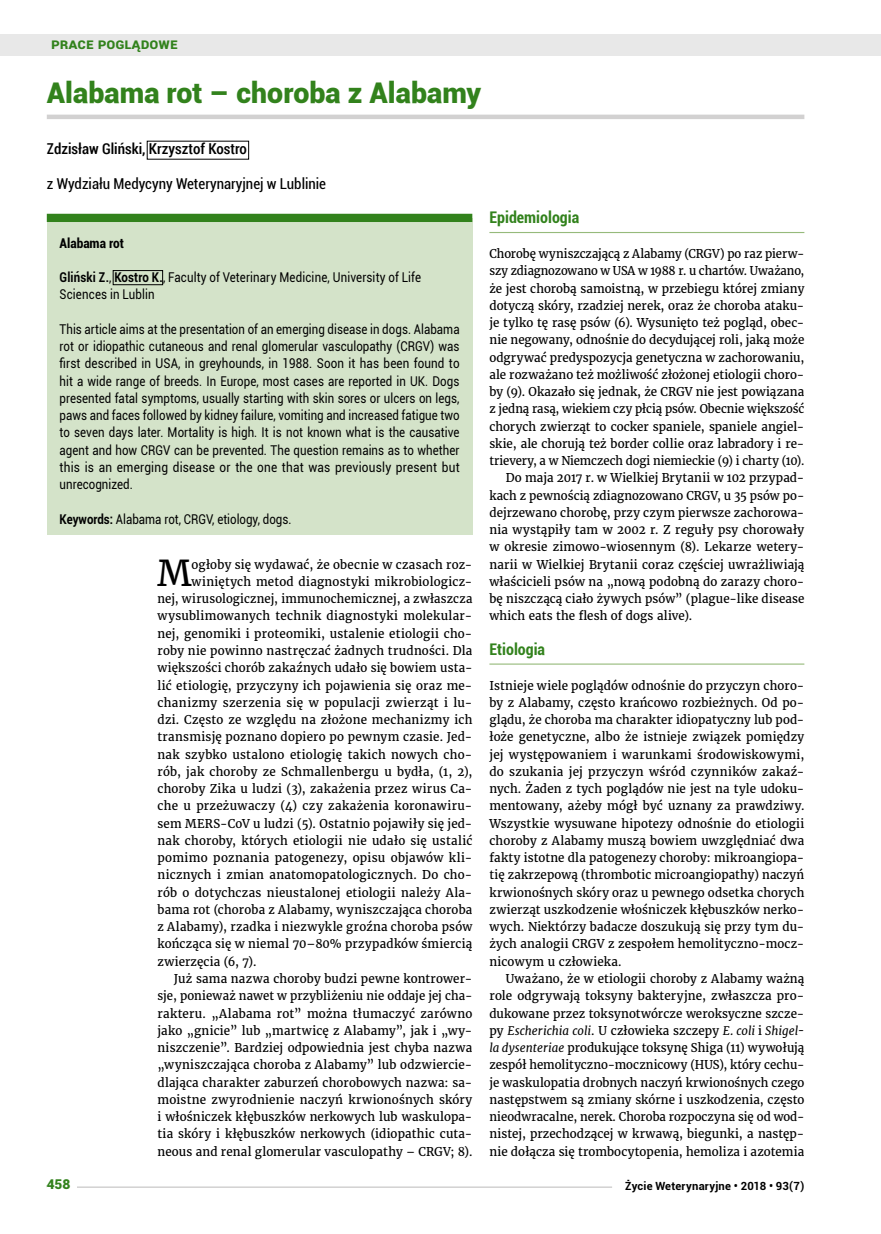
<style>
.page{position:relative;width:881px;height:1234px;background:#fff}
.page>*{position:absolute;margin:0;border:0;box-sizing:border-box;transform-origin:0 0}
.t1{font:35.25px "Merriweather";color:#000}
.t2{font:900 28.5px "Roboto";color:#32821c}
.t3{font:700 condensed 16.05px "Roboto";color:#32821c}
.t4{font:condensed 15px "Roboto";color:#000}
.t5{font:500 condensed 15px "Roboto";color:#000}
.t6{font:700 15px "Roboto";color:#32821c}
.t7{font:13.5px/17.2px "Roboto";letter-spacing:.01em;color:#000;scale:.85 1}
.t8{font:700 condensed 13.5px "Roboto";color:#000}
.t9{font:900 13.5px "Roboto";color:#32821c}
.t10{font:12px/17.2px "Merriweather";letter-spacing:.015em;color:#000;text-align:justify}
.t11{font:12px "Merriweather";letter-spacing:.015em;color:#000;scale:.96 1}
.t12{font:12px "Merriweather";letter-spacing:.015em;color:#000;scale:.95 1}
.t13{font:12px "Merriweather";letter-spacing:-.005em;color:#000;scale:.95 1}
.t14{font:12px "Merriweather";letter-spacing:-.005em;color:#000;scale:.94 1}
.t15{font:700 11.25px "Roboto";letter-spacing:.02em;color:#000}
.s1{font-weight:700}
.s2{font-style:italic}
</style>
<div class="page">
<hr style="left:489px;top:232px;width:315px;height:1px;background:#96ba7b">
<hr style="left:489px;top:663px;width:315px;height:1px;background:#96ba7b">
<hr style="left:47px;top:115px;width:757px;height:4px;background:#d2d1d1">
<div style="left:47px;top:218px;width:425px;height:316px;background:#d4e3c9"></div>
<div style="left:47px;top:214px;width:425px;height:8px;background:#32821c"></div>
<div style="left:113px;top:270px;width:50px;height:15px;border:1px solid #000"></div>
<div style="left:0;top:35px;width:880px;height:21px;background:#e8e8e8"></div>
<hr style="left:47px;top:1186px;width:565px;height:1px;background:#d2d1d1">
<div style="left:47px;top:1178px;width:30px;height:15px;background:#fff"></div>
<p class="t6" style="left:51px;top:33px;width:128px">Prace poglądowe</p>
<h2 class="t2" style="left:47px;top:72px;width:435px">Alabama rot – choroba z Alabamy</h2>
<p class="t5" style="left:47px;top:138px;width:201px">Zdzisław Gliński, Krzysztof Kostro</p>
<p class="t4" style="left:47px;top:173px;width:281px">z Wydziału Medycyny Weterynaryjnej w Lublinie</p>
<p class="t8" style="left:60px;top:233px;width:66px">Alabama rot</p>
<p class="t7" style="left:60px;top:268px;width:426px"><span class="s1">Gliński Z.</span>, <span class="s1">Kostro K.</span>, Faculty of Veterinary Medicine, University of Life<br>Sciences in Lublin</p>
<p class="t7" style="left:60px;top:320px;width:472px;text-align:justify">This article aims at the presentation of an emerging disease in dogs. Alabama rot or idiopathic cutaneous and renal glomerular vasculopathy (CRGV) was first described in USA, in greyhounds, in 1988. Soon it has been found to hit a wide range of breeds. In Europe, most cases are reported in UK. Dogs presented fatal symptoms, usually starting with skin sores or ulcers on legs, paws and faces followed by kidney failure, vomiting and increased fatigue two to seven days later. Mortality is high. It is not known what is the causative agent and how CRGV can be prevented. The question remains as to whether this is an emerging disease or the one that was previously present but unrecognized.</p>
<p class="t7" style="left:60px;top:509px;width:274px"><span class="s1">Keywords:</span> Alabama rot, CRGV, etiology, dogs.</p>
<h1 class="t1" style="left:157px;top:551px;width:36px">M</h1>
<p class="t10" style="left:191px;top:555px;width:282px">ogłoby się wydawać, że obecnie w czasach roz-</p>
<p class="t10" style="left:191px;top:573px;width:282px">winiętych metod diagnostyki mikrobiologicz-</p>
<p class="t12" style="left:157px;top:591px;width:333px">nej, wirusologicznej, immunochemicznej, a zwłaszcza</p>
<p class="t10" style="left:157px;top:607px;width:316px">wysublimowanych technik diagnostyki molekular-</p>
<p class="t10" style="left:157px;top:624px;width:316px">nej, genomiki i proteomiki, ustalenie etiologii cho-</p>
<p class="t10" style="left:157px;top:642px;width:316px">roby nie powinno nastręczać żadnych trudności. Dla</p>
<p class="t11" style="left:157px;top:660px;width:329px">większości chorób zakaźnych udało się bowiem usta-</p>
<p class="t10" style="left:157px;top:676px;width:316px">lić etiologię, przyczyny ich pojawienia się oraz me-</p>
<p class="t10" style="left:157px;top:693px;width:316px">chanizmy szerzenia się w populacji zwierząt i lu-</p>
<p class="t10" style="left:157px;top:711px;width:316px">dzi. Często ze względu na złożone mechanizmy ich</p>
<p class="t10" style="left:157px;top:728px;width:316px">transmisję poznano dopiero po pewnym czasie. Jed-</p>
<p class="t10" style="left:157px;top:745px;width:316px">nak szybko ustalono etiologię takich nowych cho-</p>
<p class="t10" style="left:157px;top:762px;width:316px">rób, jak choroby ze Schmallenbergu u bydła, (1, 2),</p>
<p class="t10" style="left:157px;top:780px;width:316px">choroby Zika u ludzi (3), zakażenia przez wirus Ca-</p>
<p class="t10" style="left:157px;top:797px;width:316px">che u przeżuwaczy (4) czy zakażenia koronawiru-</p>
<p class="t10" style="left:157px;top:814px;width:316px">sem MERS-CoV u ludzi (5). Ostatnio pojawiły się jed-</p>
<p class="t10" style="left:157px;top:831px;width:316px">nak choroby, których etiologii nie udało się ustalić</p>
<p class="t10" style="left:157px;top:849px;width:316px">pomimo poznania patogenezy, opisu objawów kli-</p>
<p class="t10" style="left:157px;top:866px;width:316px">nicznych i zmian anatomopatologicznych. Do cho-</p>
<p class="t10" style="left:157px;top:883px;width:316px">rób o dotychczas nieustalonej etiologii należy Ala-</p>
<p class="t11" style="left:157px;top:901px;width:329px">bama rot (choroba z Alabamy, wyniszczająca choroba</p>
<p class="t10" style="left:157px;top:918px;width:316px">z Alabamy), rzadka i niezwykle groźna choroba psów</p>
<p class="t11" style="left:157px;top:936px;width:329px">kończąca się w niemal 70–80% przypadków śmiercią</p>
<p class="t10" style="left:157px;top:952px;width:100px">zwierzęcia (6, 7).</p>
<p class="t10" style="left:174px;top:969px;width:300px">Już sama nazwa choroby budzi pewne kontrower-</p>
<p class="t11" style="left:157px;top:988px;width:329px">sje, ponieważ nawet w przybliżeniu nie oddaje jej cha-</p>
<p class="t10" style="left:157px;top:1004px;width:316px">rakteru. „Alabama rot” można tłumaczyć zarówno</p>
<p class="t10" style="left:157px;top:1021px;width:316px">jako „gnicie” lub „martwicę z Alabamy”, jak i „wy-</p>
<p class="t10" style="left:157px;top:1038px;width:316px">niszczenie”. Bardziej odpowiednia jest chyba nazwa</p>
<p class="t10" style="left:157px;top:1056px;width:316px">„wyniszczająca choroba z Alabamy” lub odzwiercie-</p>
<p class="t10" style="left:157px;top:1073px;width:316px">dlająca charakter zaburzeń chorobowych nazwa: sa-</p>
<p class="t10" style="left:157px;top:1090px;width:316px">moistne zwyrodnienie naczyń krwionośnych skóry</p>
<p class="t10" style="left:157px;top:1107px;width:316px">i włośniczek kłębuszków nerkowych lub waskulopa-</p>
<p class="t10" style="left:157px;top:1125px;width:316px">tia skóry i kłębuszków nerkowych (idiopathic cuta-</p>
<p class="t10" style="left:157px;top:1142px;width:316px">neous and renal glomerular vasculopathy – CRGV; 8).</p>
<h3 class="t3" style="left:489px;top:206px;width:91px">Epidemiologia</h3>
<p class="t13" style="left:489px;top:246px;width:333px">Chorobę wyniszczającą z Alabamy (CRGV) po raz pierw-</p>
<p class="t14" style="left:489px;top:263px;width:336px">szy zdiagnozowano w USA w 1988 r. u chartów. Uważano,</p>
<p class="t10" style="left:489px;top:279px;width:316px">że jest chorobą samoistną, w przebiegu której zmiany</p>
<p class="t10" style="left:489px;top:297px;width:316px">dotyczą skóry, rzadziej nerek, oraz że choroba ataku-</p>
<p class="t10" style="left:489px;top:314px;width:316px">je tylko tę rasę psów (6). Wysunięto też pogląd, obec-</p>
<p class="t10" style="left:489px;top:331px;width:316px">nie negowany, odnośnie do decydującej roli, jaką może</p>
<p class="t10" style="left:489px;top:348px;width:316px">odgrywać predyspozycja genetyczna w zachorowaniu,</p>
<p class="t10" style="left:489px;top:366px;width:316px">ale rozważano też możliwość złożonej etiologii choro-</p>
<p class="t10" style="left:489px;top:383px;width:316px">by (9). Okazało się jednak, że CRGV nie jest powiązana</p>
<p class="t13" style="left:489px;top:401px;width:333px">z jedną rasą, wiekiem czy płcią psów. Obecnie większość</p>
<p class="t10" style="left:489px;top:417px;width:316px">chorych zwierząt to cocker spaniele, spaniele angiel-</p>
<p class="t10" style="left:489px;top:435px;width:316px">skie, ale chorują też border collie oraz labradory i re-</p>
<p class="t12" style="left:489px;top:453px;width:333px">trievery, a w Niemczech dogi niemieckie (9) i charty (10).</p>
<p class="t10" style="left:505px;top:469px;width:300px">Do maja 2017 r. w Wielkiej Brytanii w 102 przypad-</p>
<p class="t11" style="left:489px;top:487px;width:329px">kach z pewnością zdiagnozowano CRGV, u 35 psów po-</p>
<p class="t10" style="left:489px;top:504px;width:316px">dejrzewano chorobę, przy czym pierwsze zachorowa-</p>
<p class="t10" style="left:489px;top:521px;width:316px">nia wystąpiły tam w 2002 r. Z reguły psy chorowały</p>
<p class="t10" style="left:489px;top:538px;width:316px">w okresie zimowo-wiosennym (8). Lekarze wetery-</p>
<p class="t10" style="left:489px;top:555px;width:316px">narii w Wielkiej Brytanii coraz częściej uwrażliwiają</p>
<p class="t10" style="left:489px;top:573px;width:316px">właścicieli psów na „nową podobną do zarazy choro-</p>
<p class="t10" style="left:489px;top:590px;width:316px">bę niszczącą ciało żywych psów” (plague-like disease</p>
<p class="t10" style="left:489px;top:607px;width:204px">which eats the flesh of dogs alive).</p>
<h3 class="t3" style="left:489px;top:638px;width:57px">Etiologia</h3>
<p class="t10" style="left:489px;top:676px;width:316px">Istnieje wiele poglądów odnośnie do przyczyn choro&shy;by z Alabamy, często krańcowo rozbieżnych. Od po&shy;glądu, że choroba ma charakter idiopatyczny lub pod&shy;łoże genetyczne, albo że istnieje związek pomiędzy jej występowaniem i warunkami środowiskowymi, do szukania jej przyczyn wśród czynników zakaź&shy;nych. Żaden z tych poglądów nie jest na tyle udoku&shy;mentowany, ażeby mógł być uznany za prawdziwy.<br>Wszystkie wysuwane hipotezy odnośnie do etiologii choroby z Alabamy muszą bowiem uwzględniać dwa fakty istotne dla patogenezy choroby: mikroangiopa&shy;tię zakrzepową (thrombotic microangiopathy) naczyń krwionośnych skóry oraz u pewnego odsetka chorych zwierząt uszkodzenie włośniczek kłębuszków nerko&shy;wych. Niektórzy badacze doszukują się przy tym du&shy;żych analogii CRGV z zespołem hemolityczno-mocz&shy;nicowym u człowieka.</p>
<p class="t10" style="left:489px;top:969px;width:316px;text-indent:17px">Uważano, że w etiologii choroby z Alabamy ważną role odgrywają toksyny bakteryjne, zwłaszcza pro&shy;dukowane przez toksynotwórcze weroksyczne szcze&shy;py <span class="s2">Escherichia coli</span>. U człowieka szczepy <span class="s2">E. coli</span> i <span class="s2">Shigel&shy;la dysenteriae</span> produkujące toksynę Shiga (11) wywołują zespół hemolityczno-mocznicowy (HUS), który cechu&shy;je waskulopatia drobnych naczyń krwionośnych czego następstwem są zmiany skórne i uszkodzenia, często nieodwracalne, nerek. Choroba rozpoczyna się od wod&shy;nistej, przechodzącej w krwawą, biegunki, a następ&shy;nie dołącza się trombocytopenia, hemoliza i azotemia</p>
<p class="t9" style="left:47px;top:1174px;width:25px">458</p>
<p class="t15" style="left:625px;top:1177px;width:180px">Życie Weterynaryjne • 2018 • 93(7)</p>
</div>
